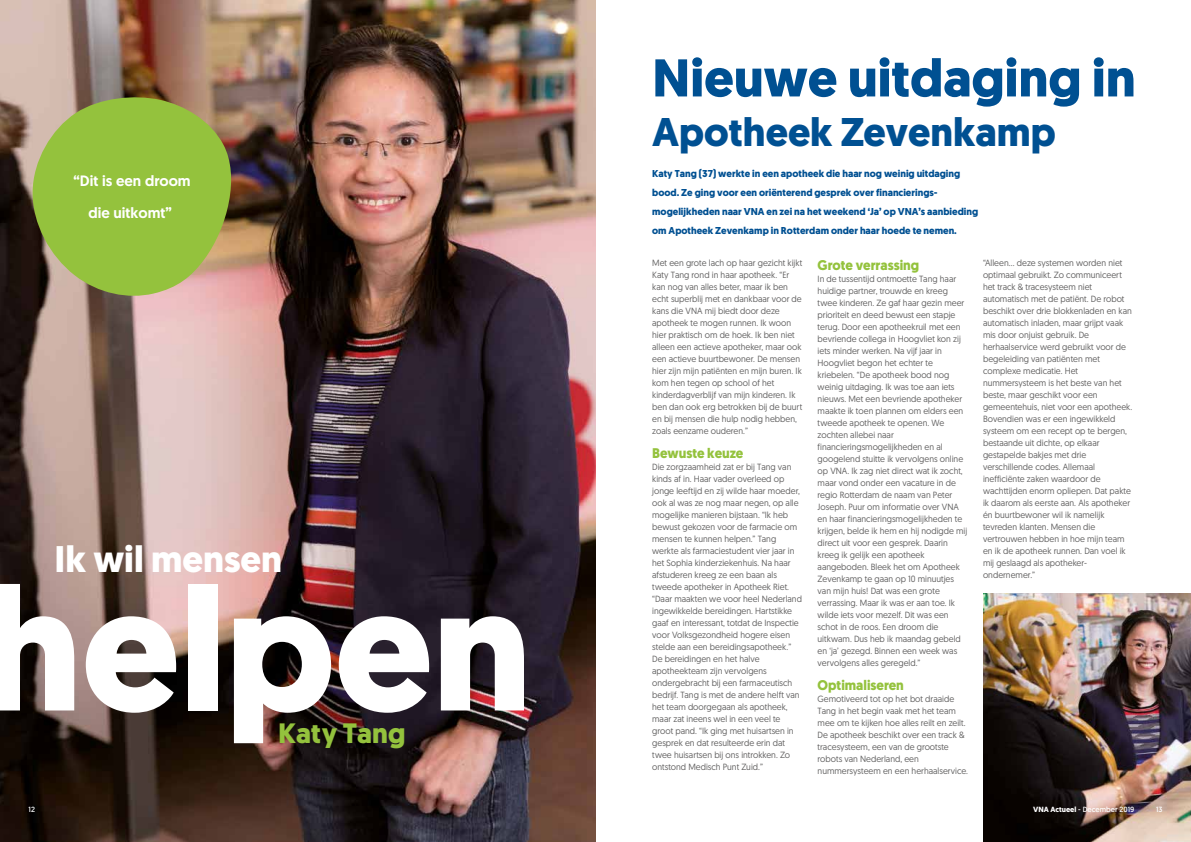
<style>
.page{position:relative;width:1191px;height:842px;background:#fff}
.page>*{position:absolute;margin:0;border:0;box-sizing:border-box;transform-origin:0 0}
.t1{font:700 175px "Geomanist";color:#fff}
.t2{font:700 53px "Geomanist";color:#005092}
.t3{font:700 40px "Geomanist";color:#005092}
.t4{font:700 37px "Geomanist";color:#fff}
.t5{font:700 28px "Geomanist";color:#94c23d}
.t6{font:500 15px/32px "Geomanist";color:#fff;text-align:center}
.t7{font:700 14px "Geomanist";color:#94c23d;scale:.96 1}
.t8{font:700 10px/19px "Geomanist";color:#005092}
.t9{font:9px/12px "Geomanist";color:#646363;scale:.96 1}
.t10{font:7.5px "Geomanist";color:#fff}
.s1{font-weight:700}
</style>
<div class="page">
<img style="left:983px;top:593px;width:208px;height:249px">
<img style="left:0;top:0;width:595px;height:842px">
<svg style="left:32px;top:94px;width:208px;height:205px;fill:#94c23d"></svg>
<h3 class="t6" style="left:74px;top:165px;width:119px">“Dit is een droom die uitkomt”</h3>
<h3 class="t4" style="left:55px;top:534px;width:229px">Ik wil mensen</h3>
<h1 class="t1" style="left:-18px;top:532px;width:551px">helpen</h1>
<h3 class="t5" style="left:278px;top:715px;width:129px">Katy Tang</h3>
<h2 class="t2" style="left:652px;top:43px;width:485px">Nieuwe uitdaging in</h2>
<h3 class="t3" style="left:652px;top:106px;width:405px">Apotheek Zevenkamp</h3>
<p class="t8" style="left:652px;top:164px;width:327px">Katy Tang (37) werkte in een apotheek die haar nog weinig uitdaging bood. Ze ging voor een oriënterend gesprek over financierings&shy;mogelijkheden naar VNA en zei na het weekend ‘Ja’ op VNA’s aanbieding om Apotheek Zevenkamp in Rotterdam onder haar hoede te nemen.</p>
<p class="t9" style="left:652px;top:257px;width:158px">Met een grote lach op haar gezicht kijkt Katy Tang rond in haar apotheek. “Er kan nog van alles beter, maar ik ben echt superblij met en dankbaar voor de kans die VNA mij biedt door deze apotheek te mogen runnen. Ik woon hier praktisch om de hoek. Ik ben niet alleen een actieve apotheker, maar ook een actieve buurtbewoner. De mensen hier zijn mijn patiënten en mijn buren. Ik kom hen tegen op school of het kinderdagverblijf van mijn kinderen. Ik ben dan ook erg betrokken bij de buurt en bij mensen die hulp nodig hebben, zoals eenzame ouderen.”</p>
<h3 class="t7" style="left:652px;top:444px;width:96px">Bewuste keuze</h3>
<p class="t9" style="left:652px;top:461px;width:157px">Die zorgzaamheid zat er bij Tang van kinds af in. Haar vader overleed op jonge leeftijd en zij wilde haar moeder, ook al was ze nog maar negen, op alle mogelijke manieren bijstaan. “Ik heb bewust gekozen voor de farmacie om mensen te kunnen helpen.” Tang werkte als farmaciestudent vier jaar in het Sophia kinderziekenhuis. Na haar afstuderen kreeg ze een baan als tweede apotheker in Apotheek Riet. “Daar maakten we voor heel Nederland ingewikkelde bereidingen. Hartstikke gaaf en interessant, totdat de Inspectie voor Volksgezondheid hogere eisen stelde aan een bereidingsapotheek.” De bereidingen en het halve apotheekteam zijn vervolgens ondergebracht bij een farmaceutisch bedrijf. Tang is met de andere helft van het team doorgegaan als apotheek, maar zat ineens wel in een veel te groot pand. “Ik ging met huisartsen in gesprek en dat resulteerde erin dat twee huisartsen bij ons introkken. Zo ontstond Medisch Punt Zuid.”</p>
<h3 class="t7" style="left:817px;top:256px;width:107px">Grote verrassing</h3>
<p class="t9" style="left:817px;top:273px;width:157px">In de tussentijd ontmoette Tang haar huidige partner, trouwde en kreeg twee kinderen. Ze gaf haar gezin meer prioriteit en deed bewust een stapje terug. Door een apotheekruil met een bevriende collega in Hoogvliet kon zij iets minder werken. Na vijf jaar in Hoogvliet begon het echter te kriebelen. “De apotheek bood nog weinig uitdaging. Ik was toe aan iets nieuws. Met een bevriende apotheker maakte ik toen plannen om elders een tweede apotheek te openen. We zochten allebei naar financieringsmogelijkheden en al googelend stuitte ik vervolgens online op VNA. Ik zag niet direct wat ik zocht, maar vond onder een vacature in de regio Rotterdam de naam van Peter Joseph. Puur om informatie over VNA en haar financieringsmogelijkheden te krijgen, belde ik hem en hij nodigde mij direct uit voor een gesprek. Daarin kreeg ik gelijk een apotheek aangeboden. Bleek het om Apotheek Zevenkamp te gaan op 10 minuutjes van mijn huis! Dat was een grote verrassing. Maar ik was er aan toe. Ik wilde iets voor mezelf. Dit was een schot in de roos. Een droom die uitkwam. Dus heb ik maandag gebeld en ‘ja’ gezegd. Binnen een week was vervolgens alles geregeld.”</p>
<h3 class="t7" style="left:817px;top:676px;width:91px">Optimaliseren</h3>
<p class="t9" style="left:817px;top:693px;width:158px">Gemotiveerd tot op het bot draaide Tang in het begin vaak met het team mee om te kijken hoe alles reilt en zeilt.<br>De apotheek beschikt over een track &amp; tracesysteem, een van de grootste robots van Nederland, een nummersysteem en een herhaalservice.</p>
<p class="t9" style="left:983px;top:257px;width:157px">“Alleen… deze systemen worden niet optimaal gebruikt. Zo communiceert het track &amp; tracesysteem niet automatisch met de patiënt. De robot beschikt over drie blokkenladen en kan automatisch inladen, maar grijpt vaak mis door onjuist gebruik. De herhaalservice werd gebruikt voor de begeleiding van patiënten met complexe medicatie. Het nummersysteem is het beste van het beste, maar geschikt voor een gemeentehuis, niet voor een apotheek.<br>Bovendien was er een ingewikkeld systeem om een recept op te bergen, bestaande uit dichte, op elkaar gestapelde bakjes met drie verschillende codes. Allemaal inefficiënte zaken waardoor de wachttijden enorm opliepen. Dat pakte ik daarom als eerste aan. Als apotheker én buurtbewoner wil ik namelijk tevreden klanten. Mensen die vertrouwen hebben in hoe mijn team en ik de apotheek runnen. Dan voel ik mij geslaagd als apotheker&shy;ondernemer.”</p>
<p class="t10" style="left:1033px;top:805px;width:102px"><span class="s1">VNA Actueel</span> - December 2019</p>
<p class="t10" style="left:28px;top:805px;width:8px">12</p>
<p class="t10" style="left:1156px;top:805px;width:8px">13</p>
</div>
